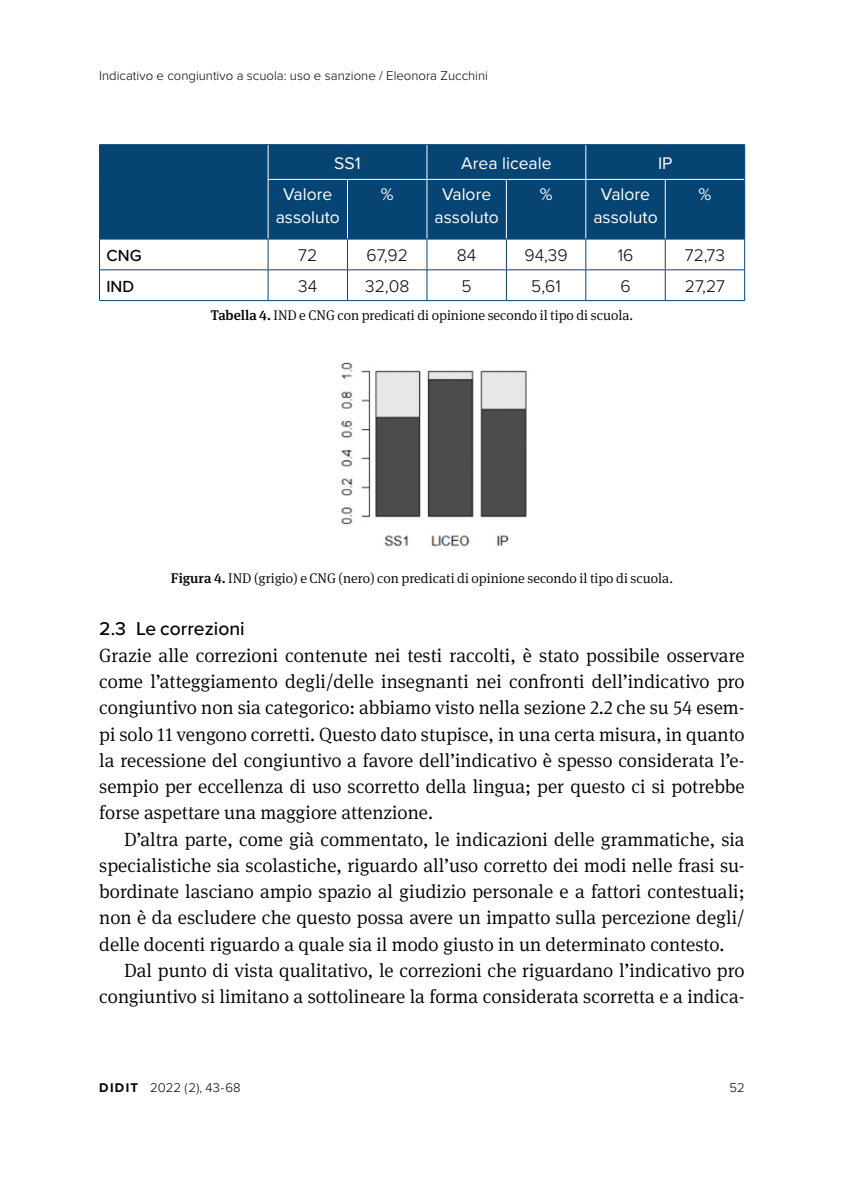
<style>
.page{position:relative;width:844px;height:1191px;background:#fff}
.page>*{position:absolute;margin:0;border:0;box-sizing:border-box;transform-origin:0 0}
.t1{font:300 19.25px/26.2px "Meta Serif OT";color:#000;text-align:justify}
.t2{font:500 19.25px "Proxima Nova";color:#000}
.t3{font:17.5px/22.8px "Proxima Nova";color:#fff;text-align:center}
.t4{font:300 17.5px "Proxima Nova";color:#000}
.t5{font:500 16.62px "Proxima Nova";color:#000}
.t6{font:300 14px "Meta Serif OT";color:#000}
.t7{font:300 13.12px "Proxima Nova";color:#000}
.s1{font-weight:500}
.s2{font-weight:700}
</style>
<div class="page">
<div style="left:100px;top:145px;width:644px;height:94px;background:#064473"></div>
<hr style="left:267px;top:145px;width:1px;height:34px;background:#fff">
<hr style="left:426px;top:145px;width:1px;height:34px;background:#fff">
<hr style="left:585px;top:145px;width:1px;height:34px;background:#fff">
<hr style="left:267px;top:179px;width:80px;height:1px;background:#fff">
<hr style="left:267px;top:180px;width:1px;height:59px;background:#fff">
<hr style="left:347px;top:179px;width:80px;height:1px;background:#fff">
<hr style="left:347px;top:180px;width:1px;height:59px;background:#fff">
<hr style="left:427px;top:179px;width:79px;height:1px;background:#fff">
<hr style="left:426px;top:180px;width:1px;height:59px;background:#fff">
<hr style="left:506px;top:179px;width:79px;height:1px;background:#fff">
<hr style="left:506px;top:180px;width:1px;height:59px;background:#fff">
<hr style="left:585px;top:179px;width:80px;height:1px;background:#fff">
<hr style="left:585px;top:180px;width:1px;height:59px;background:#fff">
<hr style="left:665px;top:179px;width:79px;height:1px;background:#fff">
<hr style="left:664px;top:180px;width:1px;height:59px;background:#fff">
<hr style="left:99px;top:239px;width:1px;height:31px;background:#064473">
<hr style="left:268px;top:239px;width:1px;height:31px;background:#064473">
<hr style="left:347px;top:239px;width:1px;height:31px;background:#064473">
<hr style="left:426px;top:239px;width:1px;height:31px;background:#064473">
<hr style="left:506px;top:239px;width:1px;height:31px;background:#064473">
<hr style="left:585px;top:239px;width:1px;height:31px;background:#064473">
<hr style="left:664px;top:239px;width:1px;height:31px;background:#064473">
<hr style="left:744px;top:239px;width:1px;height:31px;background:#064473">
<hr style="left:99px;top:269px;width:169px;height:1px;background:#064473">
<hr style="left:99px;top:270px;width:1px;height:30px;background:#064473">
<hr style="left:268px;top:269px;width:79px;height:1px;background:#064473">
<hr style="left:268px;top:270px;width:1px;height:30px;background:#064473">
<hr style="left:347px;top:269px;width:80px;height:1px;background:#064473">
<hr style="left:347px;top:270px;width:1px;height:30px;background:#064473">
<hr style="left:427px;top:269px;width:79px;height:1px;background:#064473">
<hr style="left:426px;top:270px;width:1px;height:30px;background:#064473">
<hr style="left:506px;top:269px;width:79px;height:1px;background:#064473">
<hr style="left:506px;top:270px;width:1px;height:30px;background:#064473">
<hr style="left:585px;top:269px;width:80px;height:1px;background:#064473">
<hr style="left:585px;top:270px;width:1px;height:30px;background:#064473">
<hr style="left:665px;top:269px;width:79px;height:1px;background:#064473">
<hr style="left:664px;top:270px;width:1px;height:30px;background:#064473">
<hr style="left:744px;top:270px;width:1px;height:30px;background:#064473">
<hr style="left:99px;top:300px;width:169px;height:1px;background:#064473">
<hr style="left:268px;top:300px;width:79px;height:1px;background:#064473">
<hr style="left:347px;top:300px;width:80px;height:1px;background:#064473">
<hr style="left:427px;top:300px;width:79px;height:1px;background:#064473">
<hr style="left:506px;top:300px;width:79px;height:1px;background:#064473">
<hr style="left:585px;top:300px;width:80px;height:1px;background:#064473">
<hr style="left:665px;top:300px;width:79px;height:1px;background:#064473">
<hr style="left:99px;top:144px;width:169px;height:1px;background:#064473">
<hr style="left:99px;top:145px;width:1px;height:34px;background:#064473">
<hr style="left:99px;top:179px;width:1px;height:60px;background:#064473">
<hr style="left:99px;top:239px;width:169px;height:1px;background:#064473">
<hr style="left:268px;top:144px;width:79px;height:1px;background:#064473">
<hr style="left:347px;top:144px;width:80px;height:1px;background:#064473">
<hr style="left:427px;top:144px;width:79px;height:1px;background:#064473">
<hr style="left:506px;top:144px;width:79px;height:1px;background:#064473">
<hr style="left:585px;top:144px;width:80px;height:1px;background:#064473">
<hr style="left:665px;top:144px;width:79px;height:1px;background:#064473">
<hr style="left:744px;top:145px;width:1px;height:34px;background:#064473">
<hr style="left:744px;top:179px;width:1px;height:60px;background:#064473">
<hr style="left:268px;top:239px;width:79px;height:1px;background:#064473">
<hr style="left:347px;top:239px;width:80px;height:1px;background:#064473">
<hr style="left:427px;top:239px;width:79px;height:1px;background:#064473">
<hr style="left:506px;top:239px;width:79px;height:1px;background:#064473">
<hr style="left:585px;top:239px;width:80px;height:1px;background:#064473">
<hr style="left:665px;top:239px;width:79px;height:1px;background:#064473">
<img style="left:341px;top:362px;width:186px;height:185px">
<p class="t7" style="left:99px;top:66px;width:390px">Indicativo e congiuntivo a scuola: uso e sanzione / Eleonora Zucchini</p>
<p class="t3" style="left:334px;top:151px;width:28px">SS1</p>
<p class="t3" style="left:461px;top:151px;width:92px">Area liceale</p>
<p class="t3" style="left:657px;top:151px;width:16px">IP</p>
<p class="t3" style="left:275px;top:182px;width:66px">Valore assoluto</p>
<p class="t3" style="left:381px;top:182px;width:14px">%</p>
<p class="t3" style="left:434px;top:182px;width:66px">Valore assoluto</p>
<p class="t3" style="left:539px;top:182px;width:14px">%</p>
<p class="t3" style="left:593px;top:182px;width:66px">Valore assoluto</p>
<p class="t3" style="left:698px;top:182px;width:14px">%</p>
<p class="t5" style="left:106px;top:243px;width:37px">CNG</p>
<p class="t4" style="left:298px;top:242px;width:20px">72</p>
<p class="t4" style="left:366px;top:242px;width:43px">67,92</p>
<p class="t4" style="left:457px;top:242px;width:21px">84</p>
<p class="t4" style="left:524px;top:242px;width:45px">94,39</p>
<p class="t4" style="left:617px;top:242px;width:17px">16</p>
<p class="t4" style="left:684px;top:242px;width:42px">72,73</p>
<p class="t5" style="left:106px;top:274px;width:29px">IND</p>
<p class="t4" style="left:298px;top:273px;width:20px">34</p>
<p class="t4" style="left:365px;top:273px;width:46px">32,08</p>
<p class="t4" style="left:461px;top:273px;width:12px">5</p>
<p class="t4" style="left:531px;top:273px;width:31px">5,61</p>
<p class="t4" style="left:620px;top:273px;width:12px">6</p>
<p class="t4" style="left:684px;top:273px;width:42px">27,27</p>
<p class="t6" style="left:211px;top:307px;width:424px"><span class="s1">Tabella 4.</span> IND e CNG con predicati di opinione secondo il tipo di scuola.</p>
<p class="t6" style="left:171px;top:569px;width:503px"><span class="s1">Figura 4.</span> IND (grigio) e CNG (nero) con predicati di opinione secondo il tipo di scuola.</p>
<p class="t2" style="left:99px;top:614px;width:147px">2.3 Le correzioni</p>
<p class="t1" style="left:99px;top:642px;width:646px">Grazie alle correzioni contenute nei testi raccolti, è stato possibile osservare come l’atteggiamento degli/delle insegnanti nei confronti dell’indicativo pro congiuntivo non sia categorico: abbiamo visto nella sezione 2.2 che su 54 esem&shy;pi solo 11 vengono corretti. Questo dato stupisce, in una certa misura, in quanto la recessione del congiuntivo a favore dell’indicativo è spesso considerata l’e&shy;sempio per eccellenza di uso scorretto della lingua; per questo ci si potrebbe forse aspettare una maggiore attenzione.</p>
<p class="t1" style="left:99px;top:826px;width:646px;text-indent:25px">D’altra parte, come già commentato, le indicazioni delle grammatiche, sia specialistiche sia scolastiche, riguardo all’uso corretto dei modi nelle frasi su&shy;bordinate lasciano ampio spazio al giudizio personale e a fattori contestuali; non è da escludere che questo possa avere un impatto sulla percezione degli/ delle docenti riguardo a quale sia il modo giusto in un determinato contesto.</p>
<p class="t1" style="left:99px;top:957px;width:646px;text-align:right">Dal punto di vista qualitativo, le correzioni che riguardano l’indicativo pro congiuntivo si limitano a sottolineare la forma considerata scorretta e a indica-</p>
<p class="t7" style="left:99px;top:1078px;width:143px"><span class="s2">DIDIT</span> 2022 (2), 43-68</p>
<p class="t7" style="left:729px;top:1078px;width:17px">52</p>
</div>
